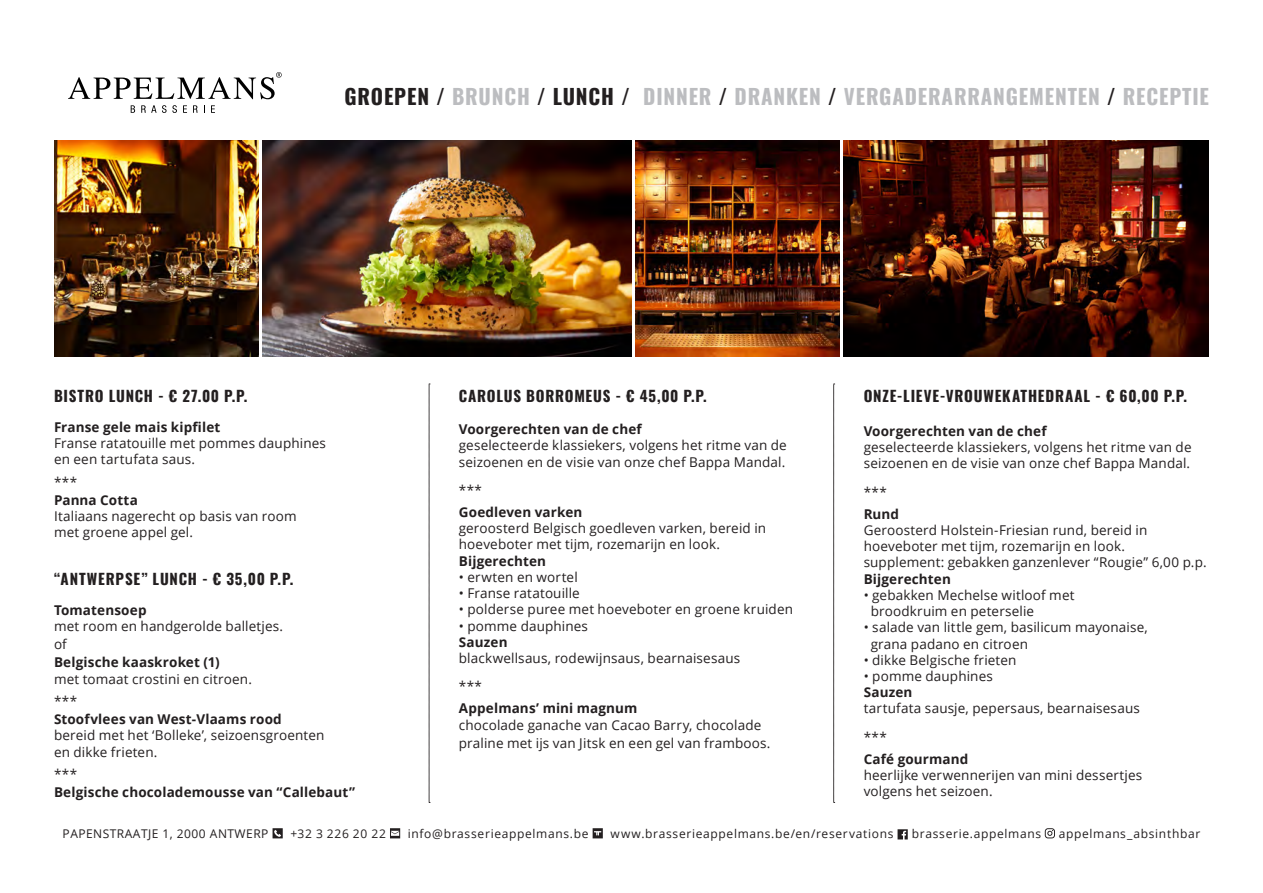
<style>
.page{position:relative;width:1263px;height:893px;background:#fff}
.page>*{position:absolute;margin:0;border:0;box-sizing:border-box;transform-origin:0 0}
.t1{font:700 21px "Oswald";letter-spacing:.04em;color:#bcbdc0}
.t2{font:700 15px "Oswald";letter-spacing:.055em;color:#231f20}
.t3{font:13.5px/16.2px "Open Sans";letter-spacing:.01em;color:#231f20}
.t4{font:700 13.5px "Open Sans";letter-spacing:.01em;color:#231f20}
.t5{font:12px "Open Sans";letter-spacing:.055em;color:#231f20}
.s1{color:#231f20}
</style>
<div class="page">
<svg style="left:273px;top:828px;width:10px;height:10px"></svg>
<svg style="left:390px;top:828px;width:10px;height:10px"></svg>
<svg style="left:593px;top:828px;width:10px;height:10px"></svg>
<svg style="left:897px;top:829px;width:11px;height:10px"></svg>
<svg style="left:1045px;top:828px;width:10px;height:10px"></svg>
<img style="left:54px;top:140px;width:204px;height:216px">
<img style="left:635px;top:140px;width:205px;height:216px">
<img style="left:262px;top:140px;width:369px;height:216px">
<svg style="left:429px;top:384px;width:1px;height:419px"></svg>
<svg style="left:833px;top:384px;width:2px;height:419px"></svg>
<svg style="left:68px;top:72px;width:214px;height:27px"></svg>
<svg style="left:131px;top:105px;width:4px;height:8px"></svg>
<svg style="left:141px;top:105px;width:36px;height:8px"></svg>
<svg style="left:183px;top:105px;width:4px;height:8px"></svg>
<svg style="left:193px;top:105px;width:5px;height:8px"></svg>
<svg style="left:211px;top:105px;width:4px;height:8px"></svg>
<img style="left:844px;top:140px;width:365px;height:216px">
<p class="t1" style="left:345px;top:85px;width:866px"><span class="s1">GROEPEN /</span> BRUNCH <span class="s1">/ LUNCH /</span> DINNER <span class="s1">/</span> DRANKEN <span class="s1">/</span> VERGADERARRANGEMENTEN <span class="s1">/</span> RECEPTIE</p>
<p class="t2" style="left:54px;top:388px;width:195px">BISTRO LUNCH - € 27.00 P.P.</p>
<p class="t4" style="left:54px;top:417px;width:168px">Franse gele mais kipfilet</p>
<p class="t3" style="left:54px;top:435px;width:273px">Franse ratatouille met pommes dauphines en een tartufata saus.</p>
<p class="t3" style="left:54px;top:473px;width:25px">***</p>
<p class="t4" style="left:54px;top:490px;width:85px">Panna Cotta</p>
<p class="t3" style="left:54px;top:508px;width:244px">Italiaans nagerecht op basis van room met groene appel gel.</p>
<p class="t2" style="left:54px;top:571px;width:241px">“ANTWERPSE” LUNCH - € 35,00 P.P.</p>
<p class="t4" style="left:54px;top:601px;width:94px">Tomatensoep</p>
<p class="t3" style="left:54px;top:618px;width:231px">met room en handgerolde balletjes.</p>
<p class="t3" style="left:54px;top:636px;width:14px">of</p>
<p class="t4" style="left:54px;top:653px;width:167px">Belgische kaaskroket (1)</p>
<p class="t3" style="left:54px;top:670px;width:199px">met tomaat crostini en citroen.</p>
<p class="t3" style="left:54px;top:693px;width:25px">***</p>
<p class="t4" style="left:54px;top:710px;width:229px">Stoofvlees van West-Vlaams rood</p>
<p class="t3" style="left:54px;top:727px;width:272px">bereid met het ‘Bolleke’, seizoensgroenten en dikke frieten.</p>
<p class="t3" style="left:54px;top:766px;width:25px">***</p>
<p class="t4" style="left:54px;top:783px;width:303px">Belgische chocolademousse van “Callebaut”</p>
<p class="t2" style="left:459px;top:388px;width:250px">CAROLUS BORROMEUS - € 45,00 P.P.</p>
<p class="t4" style="left:459px;top:420px;width:184px">Voorgerechten van de chef</p>
<p class="t3" style="left:459px;top:437px;width:329px">geselecteerde klassiekers, volgens het ritme van de seizoenen en de visie van onze chef Bappa Mandal.</p>
<p class="t3" style="left:459px;top:482px;width:25px">***</p>
<p class="t4" style="left:459px;top:503px;width:125px">Goedleven varken</p>
<p class="t3" style="left:459px;top:520px;width:309px">geroosterd Belgisch goedleven varken, bereid in hoeveboter met tijm, rozemarijn en look.</p>
<p class="t4" style="left:459px;top:551px;width:89px">Bijgerechten</p>
<p class="t3" style="left:459px;top:568px;width:120px">• erwten en wortel</p>
<p class="t3" style="left:459px;top:585px;width:123px">• Franse ratatouille</p>
<p class="t3" style="left:459px;top:601px;width:336px">• polderse puree met hoeveboter en groene kruiden</p>
<p class="t3" style="left:459px;top:617px;width:131px">• pomme dauphines</p>
<p class="t4" style="left:459px;top:632px;width:50px">Sauzen</p>
<p class="t3" style="left:459px;top:649px;width:283px">blackwellsaus, rodewijnsaus, bearnaisesaus</p>
<p class="t3" style="left:459px;top:678px;width:25px">***</p>
<p class="t4" style="left:459px;top:699px;width:180px">Appelmans’ mini magnum</p>
<p class="t3" style="left:459px;top:715px;width:313px;line-height:18px">chocolade ganache van Cacao Barry, chocolade praline met ijs van Jitsk en een gel van framboos.</p>
<p class="t2" style="left:864px;top:388px;width:325px">ONZE-LIEVE-VROUWEKATHEDRAAL - € 60,00 P.P.</p>
<p class="t4" style="left:864px;top:422px;width:184px">Voorgerechten van de chef</p>
<p class="t3" style="left:864px;top:439px;width:329px">geselecteerde klassiekers, volgens het ritme van de seizoenen en de visie van onze chef Bappa Mandal.</p>
<p class="t3" style="left:864px;top:483px;width:25px">***</p>
<p class="t4" style="left:864px;top:504px;width:37px">Rund</p>
<p class="t3" style="left:864px;top:522px;width:344px">Geroosterd Holstein-Friesian rund, bereid in hoeveboter met tijm, rozemarijn en look. supplement: gebakken ganzenlever “Rougie” 6,00 p.p.</p>
<p class="t4" style="left:864px;top:569px;width:89px">Bijgerechten</p>
<p class="t3" style="left:871px;top:586px;width:205px;text-indent:-7px">• gebakken Mechelse witloof met broodkruim en peterselie</p>
<p class="t3" style="left:871px;top:619px;width:279px;text-indent:-7px">• salade van little gem, basilicum mayonaise, grana padano en citroen</p>
<p class="t3" style="left:864px;top:651px;width:154px">• dikke Belgische frieten</p>
<p class="t3" style="left:864px;top:667px;width:131px">• pomme dauphines</p>
<p class="t4" style="left:864px;top:683px;width:50px">Sauzen</p>
<p class="t3" style="left:864px;top:700px;width:278px">tartufata sausje, pepersaus, bearnaisesaus</p>
<p class="t3" style="left:864px;top:728px;width:25px">***</p>
<p class="t4" style="left:864px;top:749px;width:106px">Café gourmand</p>
<p class="t3" style="left:864px;top:766px;width:280px">heerlijke verwennerijen van mini dessertjes volgens het seizoen.</p>
<p class="t5" style="left:63px;top:826px;width:207px">PAPENSTRAATJE 1, 2000 ANTWERP</p>
<p class="t5" style="left:290px;top:826px;width:97px">+32 3 226 20 22</p>
<p class="t5" style="left:408px;top:826px;width:182px">info@brasserieappelmans.be</p>
<p class="t5" style="left:610px;top:826px;width:284px">www.brasserieappelmans.be/en/reservations</p>
<p class="t5" style="left:912px;top:826px;width:131px">brasserie.appelmans</p>
<p class="t5" style="left:1059px;top:826px;width:143px">appelmans_absinthbar</p>
</div>
